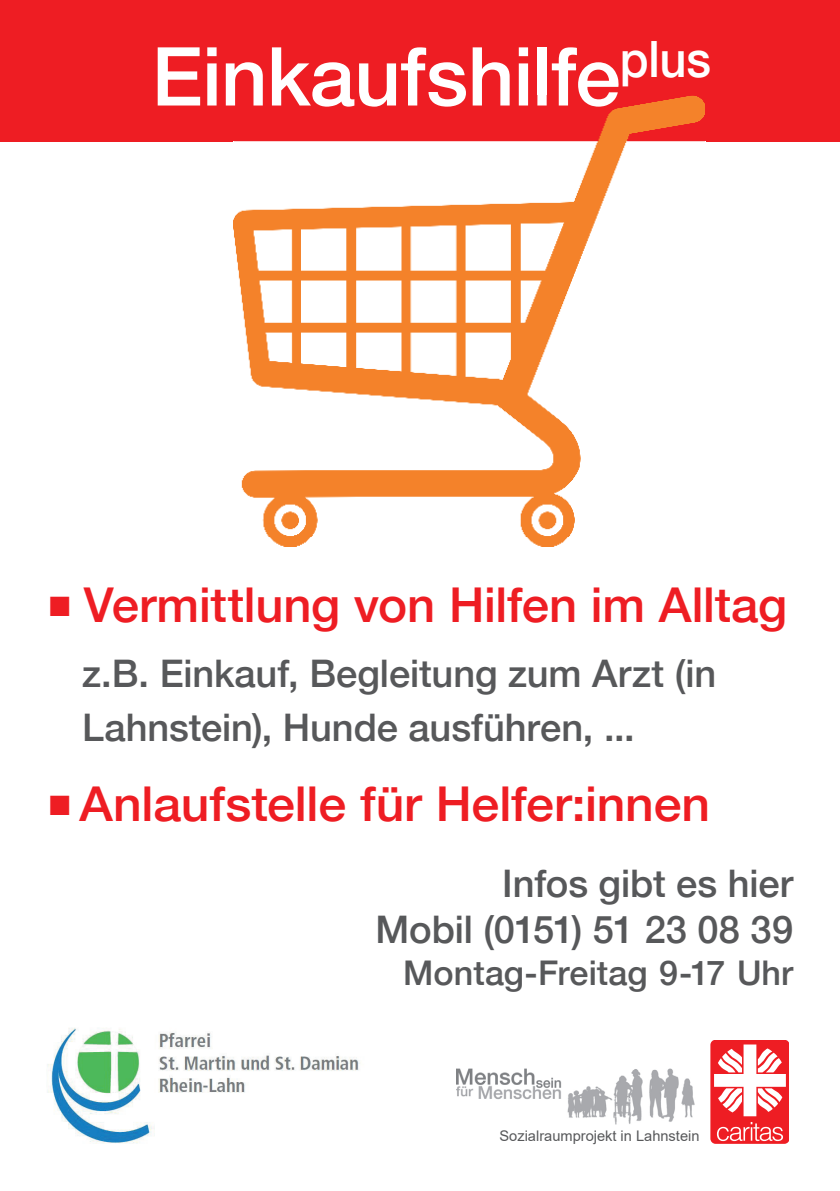
<style>
.page{position:relative;width:840px;height:1191px;background:#fff}
.page>*{position:absolute;margin:0;border:0;box-sizing:border-box;transform-origin:0 0}
.t1{font:500 81.4px "Helvetica Neue";letter-spacing:-.01em;color:#fff}
.t2{font:500 48px "Helvetica Neue";letter-spacing:-.005em;color:#ee1d23}
.t3{font:500 48px "Helvetica Neue";letter-spacing:-.005em;color:#ee1d23;scale:1.04 1}
.t4{font:500 38px/54px "Helvetica Neue";letter-spacing:-.005em;color:#57585a}
.t5{font:500 34px "Helvetica Neue";color:#57585a}
.t6{font:14.6px "Arial";color:#57585a}
</style>
<div class="page">
<img style="left:456px;top:1068px;width:239px;height:56px">
<div style="left:0;top:0;width:839px;height:141px;background:#ee1d23"></div>
<div style="left:710px;top:1040px;width:78px;height:103px;background:#ee1d23;border-radius:5px"></div>
<svg style="left:716px;top:1122px;width:66px;height:19px"></svg>
<svg style="left:714px;top:1044px;width:71px;height:72px"></svg>
<img style="left:234px;top:96px;width:470px;height:450px">
<img style="left:234px;top:96px;width:384px;height:11px">
<img style="left:47px;top:1028px;width:313px;height:116px">
<h1 class="t1" style="left:151px;top:11px;width:561px">Einkaufshilfe<sup>plus</sup></h1>
<p class="t2" style="left:50px;top:566px;width:738px">■ Vermittlung von Hilfen im Alltag</p>
<p class="t4" style="left:82px;top:644px;width:635px">z.B. Einkauf, Begleitung zum Arzt (in<br>Lahnstein), Hunde ausführen, ...</p>
<p class="t3" style="left:50px;top:765px;width:636px">■ Anlaufstelle für Helfer:innen</p>
<p class="t4" style="left:375px;top:858px;width:419px;line-height:45.6px;text-align:right">Infos gibt es hier<br>Mobil (0151) 51 23 08 39</p>
<p class="t5" style="left:403px;top:945px;width:391px">Montag-Freitag 9-17 Uhr</p>
<p class="t6" style="left:499px;top:1125px;width:201px">Sozialraumprojekt in Lahnstein</p>
</div>
